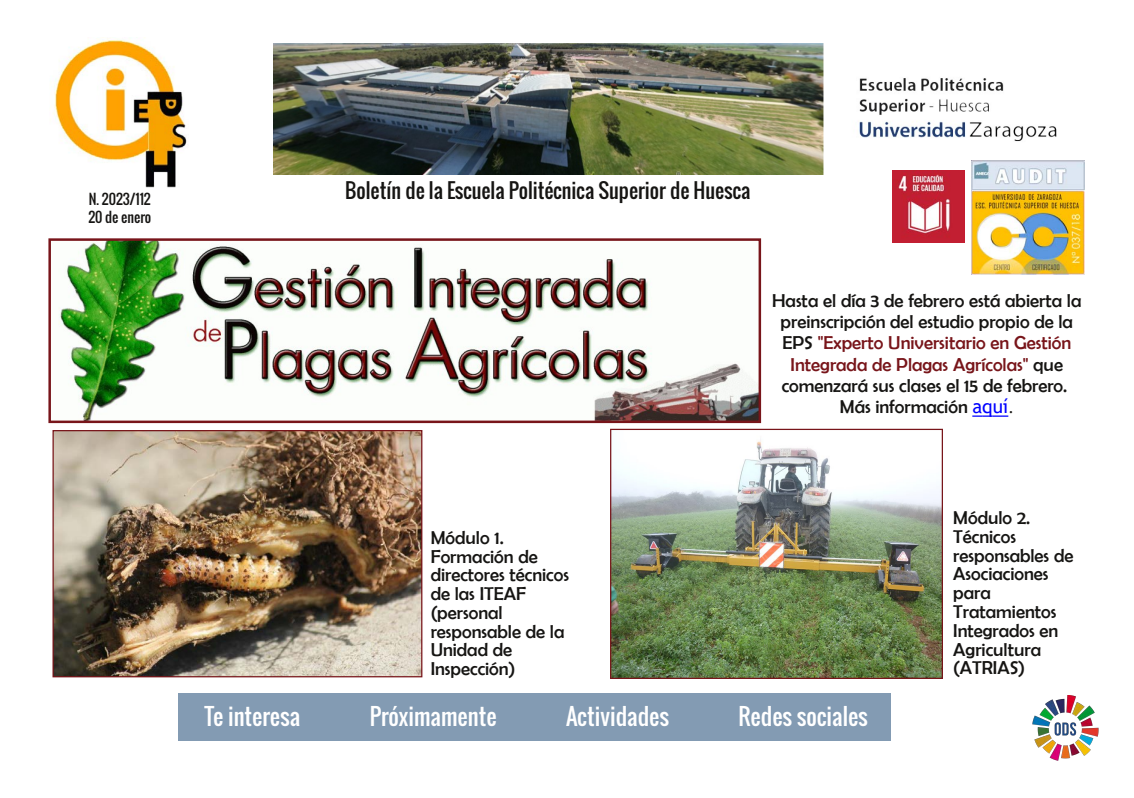
<style>
.page{position:relative;width:1134px;height:798px;background:#fff}
.page>*{position:absolute;margin:0;border:0;box-sizing:border-box;transform-origin:0 0}
.t1{font:22.5px "Oswald";color:#fff}
.t2{font:20px "Oswald";color:#161513}
.t3{font:18.75px/18.8px "Berlin Sans FB";color:#161513}
.t4{font:13.75px/17.5px "Oswald";color:#161513}
.s1{color:#78151a}
.s2{font-family:"Trebuchet MS";color:#00f}
.s3{font-family:"Trebuchet MS";font-size:15px}
</style>
<div class="page">
<img style="left:59px;top:241px;width:699px;height:179px">
<div style="left:48px;top:238px;width:713px;height:185px;border:2px solid #78151a"></div>
<img style="left:53px;top:38px;width:134px;height:150px">
<div style="left:178px;top:693px;width:713px;height:47px;background:#839bb3"></div>
<img style="left:274px;top:44px;width:550px;height:131px">
<img style="left:859px;top:78px;width:198px;height:64px">
<img style="left:1032px;top:695px;width:67px;height:66px">
<img style="left:971px;top:161px;width:113px;height:113px">
<img style="left:892px;top:171px;width:73px;height:72px">
<svg style="left:972px;top:415px;width:36px;height:1px"></svg>
<img style="left:54px;top:432px;width:366px;height:243px">
<div style="left:52px;top:430px;width:370px;height:247px;border:1px solid #78151a"></div>
<img style="left:612px;top:430px;width:329px;height:246px">
<div style="left:610px;top:428px;width:333px;height:250px;border:1px solid #78151a"></div>
<p class="t4" style="left:88px;top:190px;width:64px">N. 2023/112<br>20 de enero</p>
<p class="t2" style="left:345px;top:175px;width:407px">Boletín de la Escuela Politécnica Superior de Huesca</p>
<p class="t3" style="left:772px;top:289px;width:311px;line-height:21.2px;text-align:center">Hasta el día 3 de febrero está abierta la preinscripción del estudio propio de la EPS <span class="s1">"Experto Universitario en Gestión Integrada de Plagas Agrícolas"</span> que comenzará sus clases el 15 de febrero.<br>Más información <span class="s2">aquí</span><span class="s3">.</span></p>
<p class="t3" style="left:431px;top:527px;width:140px">Módulo 1.<br>Formación de directores técnicos de las ITEAF (personal responsable de la<br>Unidad de<br>Inspección)</p>
<p class="t3" style="left:953px;top:508px;width:122px">Módulo 2.<br>Técnicos responsables de<br>Asociaciones para<br>Tratamientos<br>Integrados en<br>Agricultura (ATRIAS)</p>
<p class="t1" style="left:204px;top:699px;width:97px">Te interesa</p>
<p class="t1" style="left:370px;top:699px;width:128px">Próximamente</p>
<p class="t1" style="left:566px;top:699px;width:105px">Actividades</p>
<p class="t1" style="left:738px;top:699px;width:131px">Redes sociales</p>
</div>
